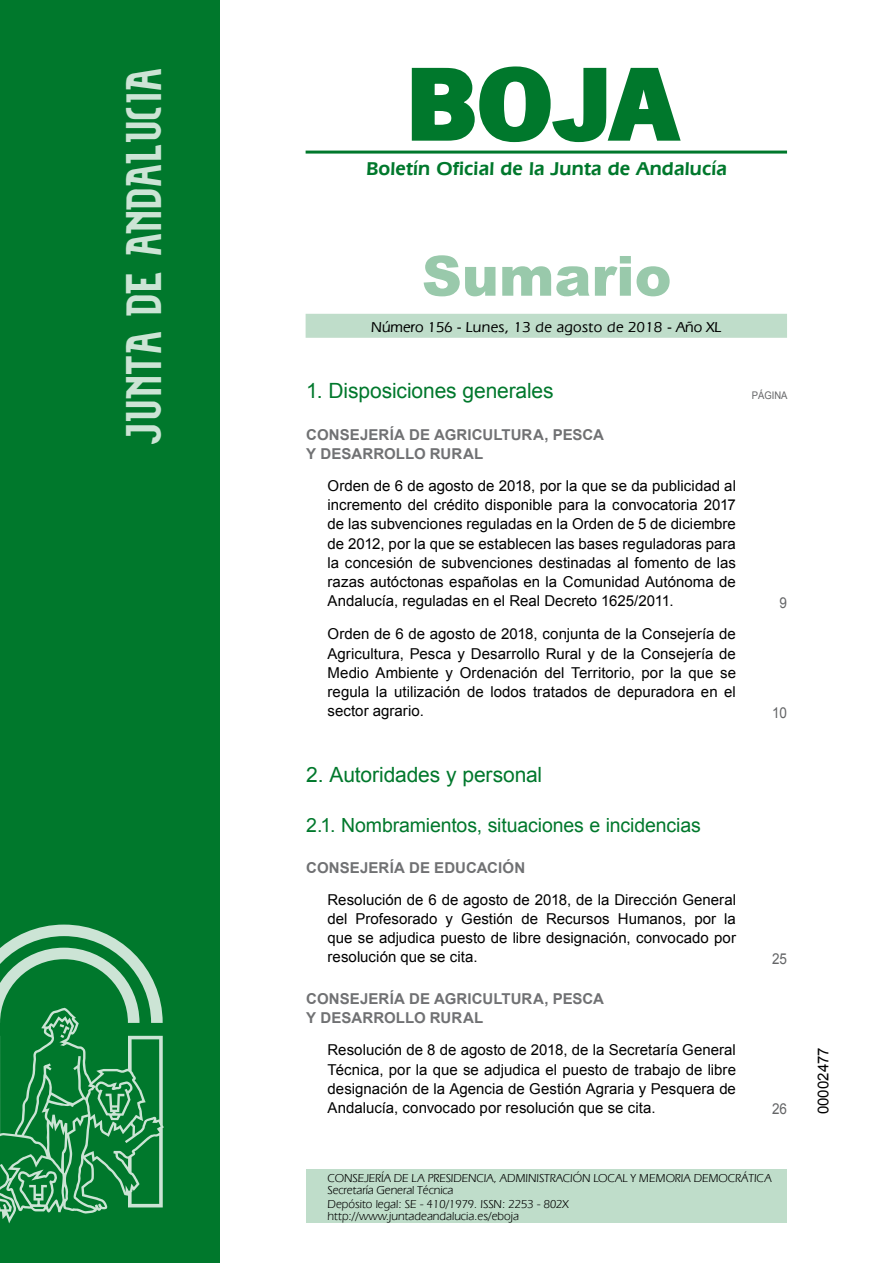
<style>
.page{position:relative;width:893px;height:1263px;background:#fff}
.page>*{position:absolute;margin:0;border:0;box-sizing:border-box;transform-origin:0 0}
.t1{font:700 105px "News Got T";color:#00782c;scale:1.14 1}
.t2{font:900 55.5px "Arial";color:#99c9ab}
.t3{font:27px "Alfabeto Andaluz Nuevo";color:#cce4d5}
.t4{font:21px "Arial";letter-spacing:-.005em;color:#00782c}
.t5{font:19.5px "Arial";letter-spacing:-.01em;color:#00782c}
.t6{font:600 19.5px "Eras IT Cby BT";letter-spacing:.01em;color:#00782c}
.t7{font:15px/19.2px "Arial";color:#000;text-align:justify}
.t8{font:700 15px/19.2px "Arial";letter-spacing:.005em;color:#707173}
.t9{font:500 15px "Eras IT Cby BT";letter-spacing:.025em;color:#000}
.t10{font:15px "Arial";color:#646567;scale:.9 1}
.t11{font:12px/12px "Eras IT Cby BT";letter-spacing:-.01em;color:#000}
.t12{font:10.5px "Arial";color:#646567;scale:.9 1}
</style>
<div class="page">
<hr style="left:305px;top:151px;width:482px;height:3px;background:#00782c">
<div style="left:305px;top:314px;width:482px;height:24px;background:#bfddca"></div>
<div style="left:0;top:0;width:219px;height:1263px;background:#00782c"></div>
<svg style="left:0;top:925px;width:164px;height:298px"></svg>
<svg style="left:411px;top:66px;width:270px;height:77px"></svg>
<div style="left:306px;top:1169px;width:481px;height:54px;background:#bfddca"></div>
<h3 class="t3" style="left:136px;top:446px;width:379px;rotate:-90deg">JUNTA DE ANDALUCIA</h3>
<h1 class="t1" style="left:405px;top:42px;width:240px">BOJA</h1>
<h3 class="t6" style="left:366px;top:157px;width:362px">Boletín Oficial de la Junta de Andalucía</h3>
<h2 class="t2" style="left:422px;top:236px;width:251px">Sumario</h2>
<p class="t9" style="left:371px;top:317px;width:351px">Número 156 - Lunes, 13 de agosto de 2018 - Año XL</p>
<h3 class="t4" style="left:306px;top:377px;width:249px">1. Disposiciones generales</h3>
<p class="t12" style="left:751px;top:389px;width:41px">PÁGINA</p>
<p class="t8" style="left:306px;top:425px;width:299px">CONSEJERÍA DE AGRICULTURA, PESCA<br>Y DESARROLLO RURAL</p>
<p class="t7" style="left:327px;top:476px;width:410px">Orden de 6 de agosto de 2018, por la que se da publicidad al incremento del crédito disponible para la convocatoria 2017 de las subvenciones reguladas en la Orden de 5 de diciembre de 2012, por la que se establecen las bases reguladoras para la concesión de subvenciones destinadas al fomento de las razas autóctonas españolas en la Comunidad Autónoma de Andalucía, reguladas en el Real Decreto 1625/2011.</p>
<p class="t10" style="left:779px;top:592px;width:10px">9</p>
<p class="t7" style="left:327px;top:625px;width:410px">Orden de 6 de agosto de 2018, conjunta de la Consejería de Agricultura, Pesca y Desarrollo Rural y de la Consejería de Medio Ambiente y Ordenación del Territorio, por la que se regula la utilización de lodos tratados de depuradora en el sector agrario.</p>
<h3 class="t4" style="left:306px;top:761px;width:237px">2. Autoridades y personal</h3>
<h3 class="t5" style="left:306px;top:813px;width:396px">2.1. Nombramientos, situaciones e incidencias</h3>
<p class="t8" style="left:306px;top:858px;width:220px">CONSEJERÍA DE EDUCACIÓN</p>
<p class="t7" style="left:327px;top:890px;width:410px">Resolución de 6 de agosto de 2018, de la Dirección General del Profesorado y Gestión de Recursos Humanos, por la que se adjudica puesto de libre designación, convocado por resolución que se cita.</p>
<p class="t8" style="left:306px;top:990px;width:299px">CONSEJERÍA DE AGRICULTURA, PESCA<br>Y DESARROLLO RURAL</p>
<p class="t7" style="left:327px;top:1041px;width:410px">Resolución de 8 de agosto de 2018, de la Secretaría General Técnica, por la que se adjudica el puesto de trabajo de libre designación de la Agencia de Gestión Agraria y Pesquera de Andalucía, convocado por resolución que se cita.</p>
<p class="t10" style="left:772px;top:702px;width:18px">10</p>
<p class="t10" style="left:772px;top:949px;width:18px">25</p>
<p class="t10" style="left:772px;top:1099px;width:18px">26</p>
<p class="t11" style="left:327px;top:1171px;width:445px">CONSEJERÍA DE LA PRESIDENCIA, ADMINISTRACIÓN LOCAL Y MEMORIA DEMOCRÁTICA<br>Secretaría General Técnica</p>
<p class="t11" style="left:327px;top:1198px;width:243px">Depósito legal: SE - 410/1979. ISSN: 2253 - 802X http://www.juntadeandalucia.es/eboja</p>
<p class="t7" style="left:813px;top:1114px;width:68px;rotate:-90deg">00002477</p>
</div>
